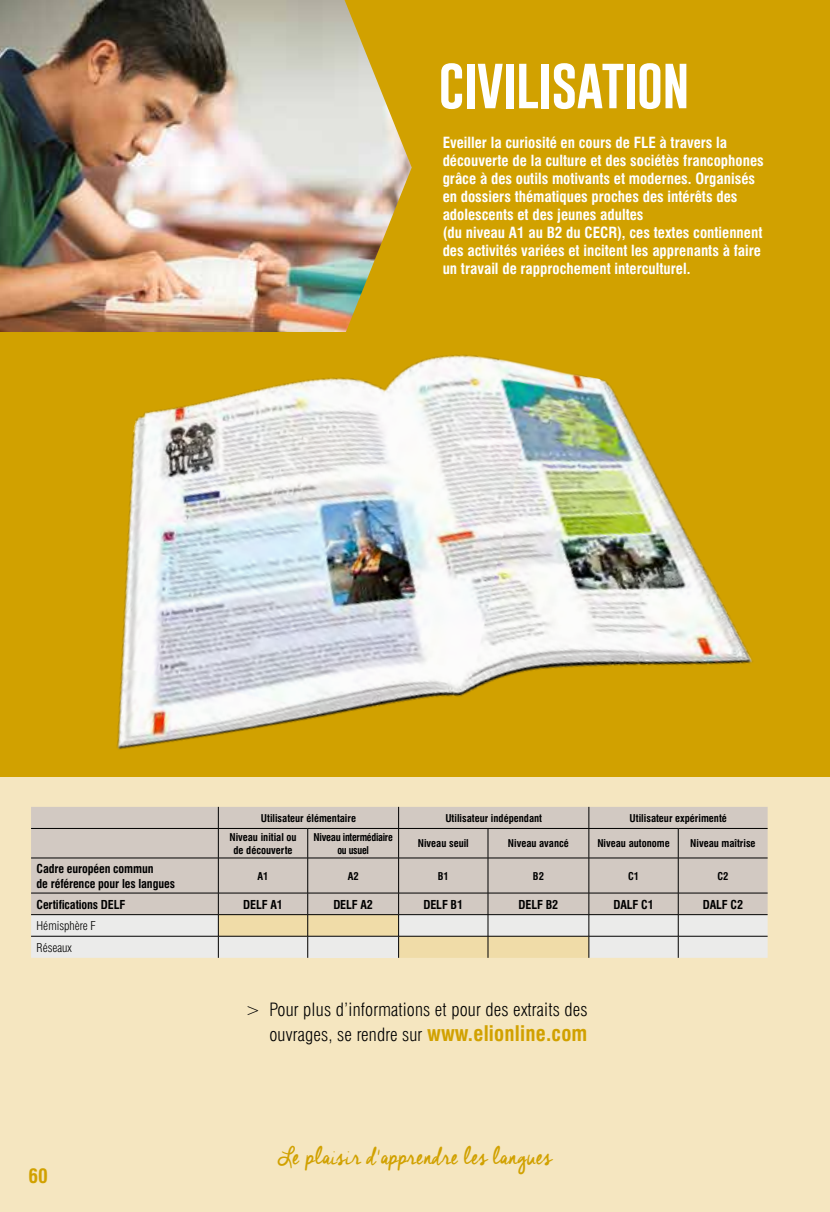
<style>
.page{position:relative;width:830px;height:1212px;background:#fff}
.page>*{position:absolute;margin:0;border:0;box-sizing:border-box;transform-origin:0 0}
.t1{font:52.5px "Gobold";letter-spacing:-.02em;color:#fff}
.t2{font:30px "Cheddar Jack";letter-spacing:-.005em;color:#d1a100}
.t3{font:700 condensed 19.5px "Swiss 721 BT";color:#d1a100}
.t4{font:300 condensed 18px/25.2px "Swiss 721 BT";letter-spacing:.01em;color:#000;text-align:right}
.t5{font:700 condensed 15px/18px "Swiss 721 BT";color:#fff}
.t6{font:700 condensed 12px/14.4px "Swiss 721 BT";letter-spacing:-.01em;color:#000}
.t7{font:300 condensed 12px/21.6px "Swiss 721 BT";color:#000}
.t8{font:700 condensed 10.5px/12.6px "Swiss 721 BT";color:#000;text-align:center}
.t9{font:700 condensed 10.5px/12.6px "Swiss 721 BT";letter-spacing:-.025em;color:#000;text-align:center}
.s1{font-weight:700;font-size:21px;color:#d1a100}
</style>
<div class="page">
<div style="left:0;top:0;width:829px;height:1212px;background:#f5e6c0"></div>
<div style="left:0;top:0;width:829px;height:776px;background:#d1a100"></div>
<svg style="left:31px;top:807px;width:736px;height:86px;background:#cbc2bb"></svg>
<hr style="left:218px;top:858px;width:1px;height:35px;background:#000">
<hr style="left:307px;top:858px;width:1px;height:35px;background:#000">
<hr style="left:398px;top:858px;width:1px;height:35px;background:#000">
<hr style="left:487px;top:858px;width:1px;height:35px;background:#000">
<hr style="left:588px;top:858px;width:1px;height:35px;background:#000">
<hr style="left:677px;top:858px;width:1px;height:35px;background:#000">
<hr style="left:31px;top:828px;width:187px;height:1px;background:#000">
<hr style="left:31px;top:858px;width:187px;height:1px;background:#000">
<svg style="left:31px;top:893px;width:736px;height:65px;background:#d8d2c7"></svg>
<img style="left:0;top:0;width:411px;height:332px">
<img style="left:67px;top:286px;width:742px;height:596px">
<h1 class="t1" style="left:438px;top:49px;width:253px">CIVILISATION</h1>
<p class="t5" style="left:442px;top:133px;width:322px">Eveiller la curiosité en cours de FLE à travers la découverte de la culture et des sociétès francophones grâce à des outils motivants et modernes. Organisés en dossiers thématiques proches des intérêts des adolescents et des jeunes adultes<br>(du niveau A1 au B2 du CECR), ces textes contiennent des activités variées et incitent les apprenants à faire un travail de rapprochement interculturel.</p>
<p class="t8" style="left:261px;top:812px;width:97px">Utilisateur élémentaire</p>
<p class="t8" style="left:445px;top:812px;width:98px">Utilisateur indépendant</p>
<p class="t8" style="left:629px;top:812px;width:99px">Utilisateur expérimenté</p>
<p class="t8" style="left:229px;top:831px;width:69px">Niveau initial ou de découverte</p>
<p class="t9" style="left:313px;top:831px;width:81px">Niveau intermédiaire ou usuel</p>
<p class="t8" style="left:417px;top:837px;width:53px">Niveau seuil</p>
<p class="t8" style="left:507px;top:837px;width:62px">Niveau avancé</p>
<p class="t8" style="left:597px;top:837px;width:74px">Niveau autonome</p>
<p class="t8" style="left:690px;top:837px;width:67px">Niveau maîtrise</p>
<p class="t6" style="left:37px;top:861px;width:140px">Cadre européen commun<br>de référence pour les langues</p>
<p class="t8" style="left:257px;top:869px;width:12px">A1</p>
<p class="t8" style="left:347px;top:869px;width:12px">A2</p>
<p class="t8" style="left:437px;top:869px;width:12px">B1</p>
<p class="t8" style="left:532px;top:869px;width:12px">B2</p>
<p class="t8" style="left:627px;top:869px;width:13px">C1</p>
<p class="t8" style="left:717px;top:869px;width:13px">C2</p>
<p class="t6" style="left:37px;top:897px;width:90px">Certifications DELF</p>
<p class="t6" style="left:243px;top:897px;width:41px">DELF A1</p>
<p class="t6" style="left:333px;top:897px;width:41px">DELF A2</p>
<p class="t6" style="left:423px;top:897px;width:41px">DELF B1</p>
<p class="t6" style="left:518px;top:897px;width:41px">DELF B2</p>
<p class="t6" style="left:613px;top:897px;width:42px">DALF C1</p>
<p class="t6" style="left:702px;top:897px;width:42px">DALF C2</p>
<p class="t7" style="left:37px;top:915px;width:61px">Hémisphère F<br>Réseaux</p>
<h3 class="t3" style="left:28px;top:1164px;width:21px">60</h3>
<p class="t4" style="left:245px;top:996px;width:343px">&gt; Pour plus d’informations et pour des extraits des ouvrages, se rendre sur <span class="s1">www.elionline.com</span></p>
<h2 class="t2" style="left:277px;top:1140px;width:276px">Le plaisir d'apprendre les langues</h2>
</div>
